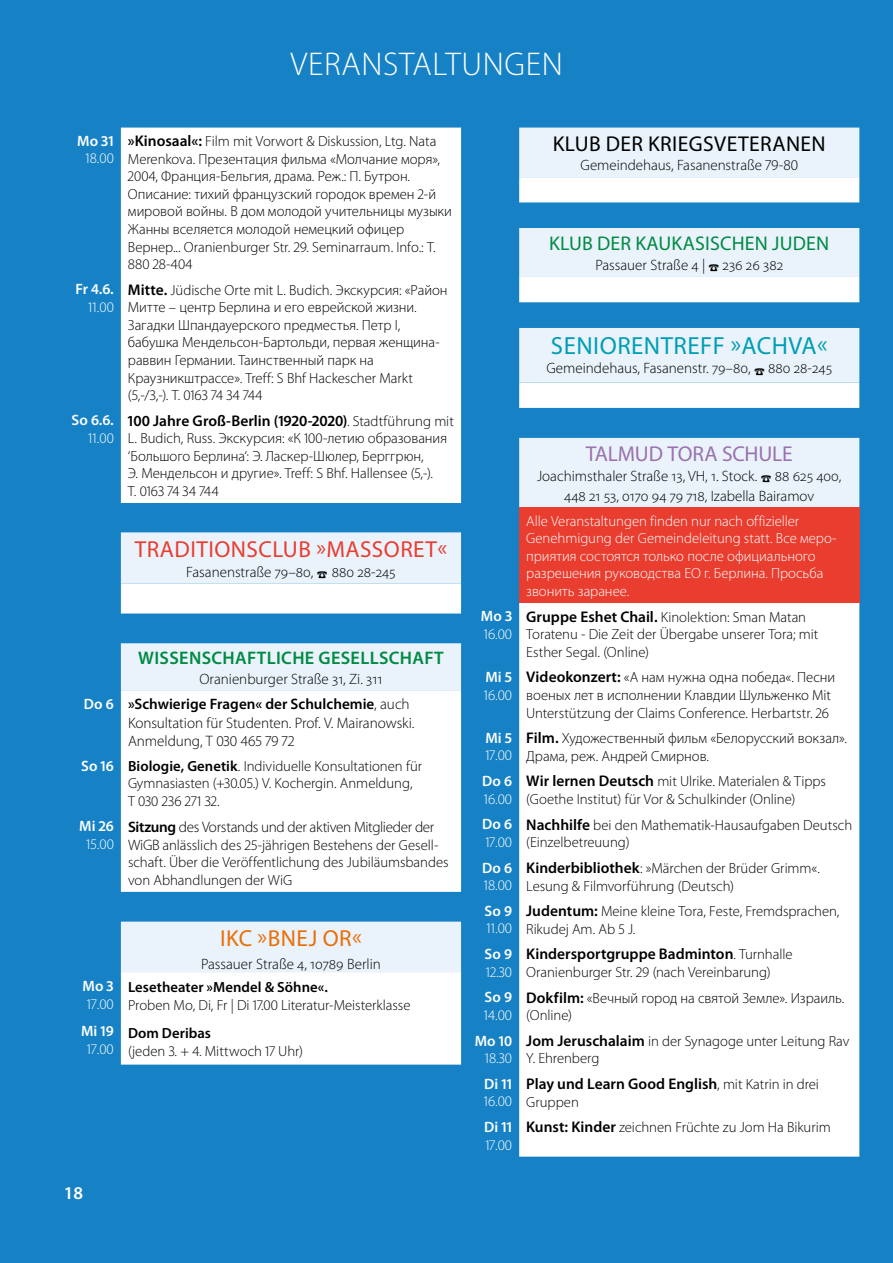
<style>
.page{position:relative;width:893px;height:1263px;background:#1682c5}
.page>*{position:absolute;margin:0;border:0;box-sizing:border-box;transform-origin:0 0}
.t1{font:300 33px "Myriad Pro";letter-spacing:.02em;color:#fff}
.t2{font:24.9px "Myriad Pro";letter-spacing:.02em;color:#009eb4}
.t3{font:23.25px "Myriad Pro";letter-spacing:.02em;color:#e83d2f}
.t4{font:23.25px "Myriad Pro";letter-spacing:.02em;color:#ea6e06}
.t5{font:21.6px "Myriad Pro";letter-spacing:.02em;color:#000}
.t6{font:21.6px "Myriad Pro";letter-spacing:-.01em;color:#9972af}
.t7{font:19.95px "Myriad Pro";letter-spacing:.01em;color:#008a43}
.t8{font:600 18.3px "Myriad Pro";letter-spacing:.02em;color:#008a43}
.t9{font:600 18px "Myriad Pro";color:#fff}
.t10{font:600 15.45px "Myriad Pro";color:#000}
.t11{font:300 15.15px/18.1px "Myriad Pro";letter-spacing:-.01em;color:#000}
.t12{font:300 15px/20px "Myriad Pro";color:#000;text-align:center}
.t13{font:600 15px "Myriad Pro";letter-spacing:.005em;color:#fff}
.t14{font:300 14.7px/17.5px "Myriad Pro";letter-spacing:-.005em;color:#000}
.t15{font:300 14.7px/17.5px "Myriad Pro";color:#fff}
.t16{font:600 14.7px "Myriad Pro";letter-spacing:.005em;color:#000}
.s1{font-weight:600;font-size:15.45px}
.s2{font-weight:300;font-size:14.7px}
.s3{font-weight:600;font-size:15px;color:#fff}
.s4{font-weight:600}
.s5{font-size:15.15px}
</style>
<div class="page">
<div style="left:519px;top:128px;width:340px;height:49px;background:#eaf3fb"></div>
<svg style="left:519px;top:177px;width:340px;height:979px;background:#e5f0f8"></svg>
<div style="left:519px;top:508px;width:340px;height:95px;background:#e83d2f"></div>
<div style="left:121px;top:128px;width:340px;height:936px;background:#fff"></div>
<svg style="left:121px;top:532px;width:340px;height:440px;background:#d8e9f5"></svg>
<hr style="left:121px;top:972px;width:340px;height:1px;background:#fff">
<svg style="left:709px;top:264px;width:10px;height:7px"></svg>
<svg style="left:755px;top:368px;width:9px;height:7px"></svg>
<svg style="left:761px;top:475px;width:10px;height:7px"></svg>
<svg style="left:317px;top:571px;width:10px;height:7px"></svg>
<h1 class="t1" style="left:291px;top:44px;width:274px">VERANSTALTUNGEN</h1>
<p class="t13" style="left:77px;top:131px;width:38px">Mo 31</p>
<p class="t15" style="left:85px;top:150px;width:30px">18.00</p>
<p class="t14" style="left:128px;top:132px;width:326px"><span class="s1">»Kinosaal«:</span> Film mit Vorwort &amp; Diskussion, Ltg. Nata Merenkova. Презентация фильма «Молчание моря», 2004, Франция-Бельгия, драма. Реж.: П. Бутрон.<br>Описание: тихий французский городок времен 2-й мировой войны. В дом молодой учительницы музыки Жанны вселяется молодой немецкий офицер Вернер... Oranienburger Str. 29. Seminarraum. Info.: T.<br>880 28-404</p>
<h3 class="t5" style="left:553px;top:130px;width:275px">KLUB DER KRIEGSVETERANEN</h3>
<p class="t12" style="left:581px;top:155px;width:219px">Gemeindehaus, Fasanenstraße 79-80</p>
<h3 class="t7" style="left:549px;top:231px;width:282px">KLUB DER KAUKASISCHEN JUDEN</h3>
<p class="t12" style="left:595px;top:255px;width:189px">Passauer Straße 4 | 236 26 382</p>
<p class="t13" style="left:75px;top:280px;width:40px">Fr 4.6.</p>
<p class="t15" style="left:88px;top:298px;width:27px">11.00</p>
<p class="t14" style="left:128px;top:281px;width:321px"><span class="s1">Mitte.</span> Jüdische Orte mit L. Budich. Экскурсия: «Район Митте – центр Берлина и его еврейской жизни.<br>Загадки Шпандауерского предместья. Петр I, бабушка Мендельсон-Бартольди, первая женщина&shy;раввин Германии. Таинственный парк на Краузникштрассе». Treff: S Bhf Hackescher Markt (5,-/3,-). T. 0163 74 34 744</p>
<h2 class="t2" style="left:551px;top:330px;width:278px">SENIORENTREFF »ACHVA«</h2>
<p class="t12" style="left:546px;top:358px;width:287px">Gemeindehaus, Fasanenstr. 79–80, 880 28-245</p>
<p class="t13" style="left:72px;top:411px;width:44px">So 6.6.</p>
<p class="t15" style="left:88px;top:429px;width:27px">11.00</p>
<p class="t10" style="left:128px;top:411px;width:327px">100 Jahre Groß-Berlin (1920-2020)<span class="s2">. Stadtführung mit</span></p>
<p class="t14" style="left:128px;top:429px;width:321px">L. Budich, Russ. Экскурсия: «К 100-летию образования ‘Большого Берлина‘: Э. Ласкер-Шюлер, Берггрюн,<br>Э. Мендельсон и другие». Treff: S Bhf. Hallensee (5,-).<br>T. 0163 74 34 744</p>
<h3 class="t3" style="left:135px;top:535px;width:314px">TRADITIONSCLUB »MASSORET«</h3>
<p class="t12" style="left:186px;top:562px;width:211px">Fasanenstraße 79–80, 880 28-245</p>
<h3 class="t6" style="left:586px;top:440px;width:208px">TALMUD TORA SCHULE</h3>
<p class="t12" style="left:537px;top:466px;width:306px">Joachimsthaler Straße 13, VH, 1. Stock. 88 625 400,<br>448 21 53, 0170 94 79 718, Izabella Bairamov</p>
<p class="t15" style="left:526px;top:512px;width:312px">Alle Veranstaltungen finden nur nach offizieller Genehmigung der Gemeindeleitung statt. Все меро&shy;приятия состоятся только после официального разрешения руководства ЕО г. Берлина. Просьба звонить заранее.</p>
<p class="t8" style="left:138px;top:646px;width:307px">WISSENSCHAFTLICHE GESELLSCHAFT</p>
<p class="t12" style="left:200px;top:669px;width:184px">Oranienburger Straße 31, Zi. 311</p>
<p class="t11" style="left:128px;top:695px;width:288px;text-indent:-44px"><span class="s3">Do 6</span> <span class="s4">»Schwierige Fragen« der Schulchemie</span>, auch<br>Konsultation für Studenten. Prof. V. Mairanowski.<br>Anmeldung, T 030 465 79 72</p>
<p class="t14" style="left:128px;top:757px;width:296px;text-indent:-47px"><span class="s3">So 16</span> <span class="s4">Biologie, Genetik</span>. Individuelle Konsultationen für<br>Gymnasiasten (+30.05.) V. Kochergin. Anmeldung,<br>T 030 236 271 32.</p>
<p class="t13" style="left:79px;top:817px;width:36px">Mi 26</p>
<p class="t15" style="left:86px;top:835px;width:29px">15.00</p>
<p class="t11" style="left:128px;top:817px;width:308px"><span class="s4">Sitzung</span> des Vorstands und der aktiven Mitglieder der</p>
<p class="t14" style="left:128px;top:836px;width:322px"><span class="s5">WiGB</span> anlässlich des 25-jährigen Bestehens der Gesell&shy;schaft. Über die Veröffentlichung des Jubiläumsbandes von Abhandlungen der WiG</p>
<p class="t13" style="left:83px;top:977px;width:33px">Mo 3</p>
<p class="t15" style="left:87px;top:995px;width:28px">17.00</p>
<p class="t13" style="left:81px;top:1022px;width:34px">Mi 19</p>
<p class="t15" style="left:87px;top:1040px;width:28px">17.00</p>
<h3 class="t4" style="left:220px;top:924px;width:143px">IKC »BNEJ OR«</h3>
<p class="t12" style="left:201px;top:954px;width:181px">Passauer Straße 4, 10789 Berlin</p>
<p class="t16" style="left:128px;top:978px;width:202px">Lesetheater »Mendel &amp; Söhne«.</p>
<p class="t14" style="left:128px;top:996px;width:284px">Proben Mo, Di, Fr | Di 17.00 Literatur-Meisterklasse</p>
<p class="t16" style="left:128px;top:1024px;width:85px">Dom Deribas</p>
<p class="t14" style="left:128px;top:1042px;width:177px">(jeden 3. + 4. Mittwoch 17 Uhr)</p>
<p class="t9" style="left:64px;top:1181px;width:21px">18</p>
<p class="t13" style="left:481px;top:607px;width:33px">Mo 3</p>
<p class="t15" style="left:484px;top:625px;width:30px">16.00</p>
<p class="t14" style="left:526px;top:608px;width:294px"><span class="s1">Gruppe Eshet Chail.</span> Kinolektion: Sman Matan<br>Toratenu - Die Zeit der Übergabe unserer Tora; mit<br>Esther Segal. (Online)</p>
<p class="t13" style="left:485px;top:667px;width:28px">Mi 5</p>
<p class="t15" style="left:484px;top:686px;width:30px">16.00</p>
<p class="t14" style="left:526px;top:669px;width:310px"><span class="s1">Videokonzert:</span> «А нам нужна одна победа«. Песни военых лет в исполнении Клавдии Шульженко Mit<br>Unterstützung der Claims Conference. Herbartstr. 26</p>
<p class="t13" style="left:485px;top:728px;width:28px">Mi 5</p>
<p class="t15" style="left:485px;top:747px;width:28px">17.00</p>
<p class="t14" style="left:526px;top:729px;width:322px"><span class="s1">Film.</span> Художественный фильм «Белорусский вокзал».<br>Драма, реж. Андрей Смирнов.</p>
<p class="t13" style="left:482px;top:771px;width:31px">Do 6</p>
<p class="t15" style="left:484px;top:790px;width:30px">16.00</p>
<p class="t14" style="left:526px;top:773px;width:301px"><span class="s1">Wir lernen Deutsch</span> mit Ulrike. Materialen &amp; Tipps (Goethe Institut) für Vor &amp; Schulkinder (Online)</p>
<p class="t13" style="left:482px;top:815px;width:31px">Do 6</p>
<p class="t15" style="left:485px;top:833px;width:28px">17.00</p>
<p class="t14" style="left:526px;top:816px;width:327px"><span class="s1">Nachhilfe</span> bei den Mathematik-Hausaufgaben Deutsch (Einzelbetreuung)</p>
<p class="t13" style="left:482px;top:858px;width:31px">Do 6</p>
<p class="t15" style="left:484px;top:876px;width:30px">18.00</p>
<p class="t14" style="left:526px;top:859px;width:295px"><span class="s1">Kinderbibliothek</span>: »Märchen der Brüder Grimm«.<br>Lesung &amp; Filmvorführung (Deutsch)</p>
<p class="t13" style="left:485px;top:901px;width:29px">So 9</p>
<p class="t15" style="left:487px;top:919px;width:27px">11.00</p>
<p class="t14" style="left:526px;top:902px;width:315px"><span class="s1">Judentum:</span> Meine kleine Tora, Feste, Fremdsprachen,<br>Rikudej Am. Ab 5 J.</p>
<p class="t13" style="left:485px;top:944px;width:29px">So 9</p>
<p class="t15" style="left:486px;top:963px;width:28px">12.30</p>
<p class="t10" style="left:526px;top:944px;width:268px">Kindersportgruppe Badminton<span class="s2">. Turnhalle</span></p>
<p class="t14" style="left:526px;top:963px;width:246px">Oranienburger Str. 29 (nach Vereinbarung)</p>
<p class="t13" style="left:485px;top:988px;width:29px">So 9</p>
<p class="t15" style="left:484px;top:1006px;width:30px">14.00</p>
<p class="t14" style="left:526px;top:989px;width:320px"><span class="s1">Dokfilm:</span> «Вечный город на святой Земле». Израиль. (Online)</p>
<p class="t13" style="left:475px;top:1031px;width:39px">Mo 10</p>
<p class="t15" style="left:485px;top:1049px;width:29px">18.30</p>
<p class="t14" style="left:526px;top:1032px;width:325px"><span class="s1">Jom Jeruschalaim</span> in der Synagoge unter Leitung Rav<br>Y. Ehrenberg</p>
<p class="t13" style="left:484px;top:1074px;width:29px">Di 11</p>
<p class="t15" style="left:484px;top:1092px;width:30px">16.00</p>
<p class="t10" style="left:526px;top:1074px;width:294px">Play und Learn Good English<span class="s2">, mit Katrin in drei</span></p>
<p class="t14" style="left:526px;top:1093px;width:54px">Gruppen</p>
<p class="t13" style="left:484px;top:1117px;width:29px">Di 11</p>
<p class="t15" style="left:485px;top:1136px;width:28px">17.00</p>
<p class="t14" style="left:526px;top:1118px;width:306px"><span class="s1">Kunst: Kinder</span> zeichnen Früchte zu Jom Ha Bikurim</p>
</div>
